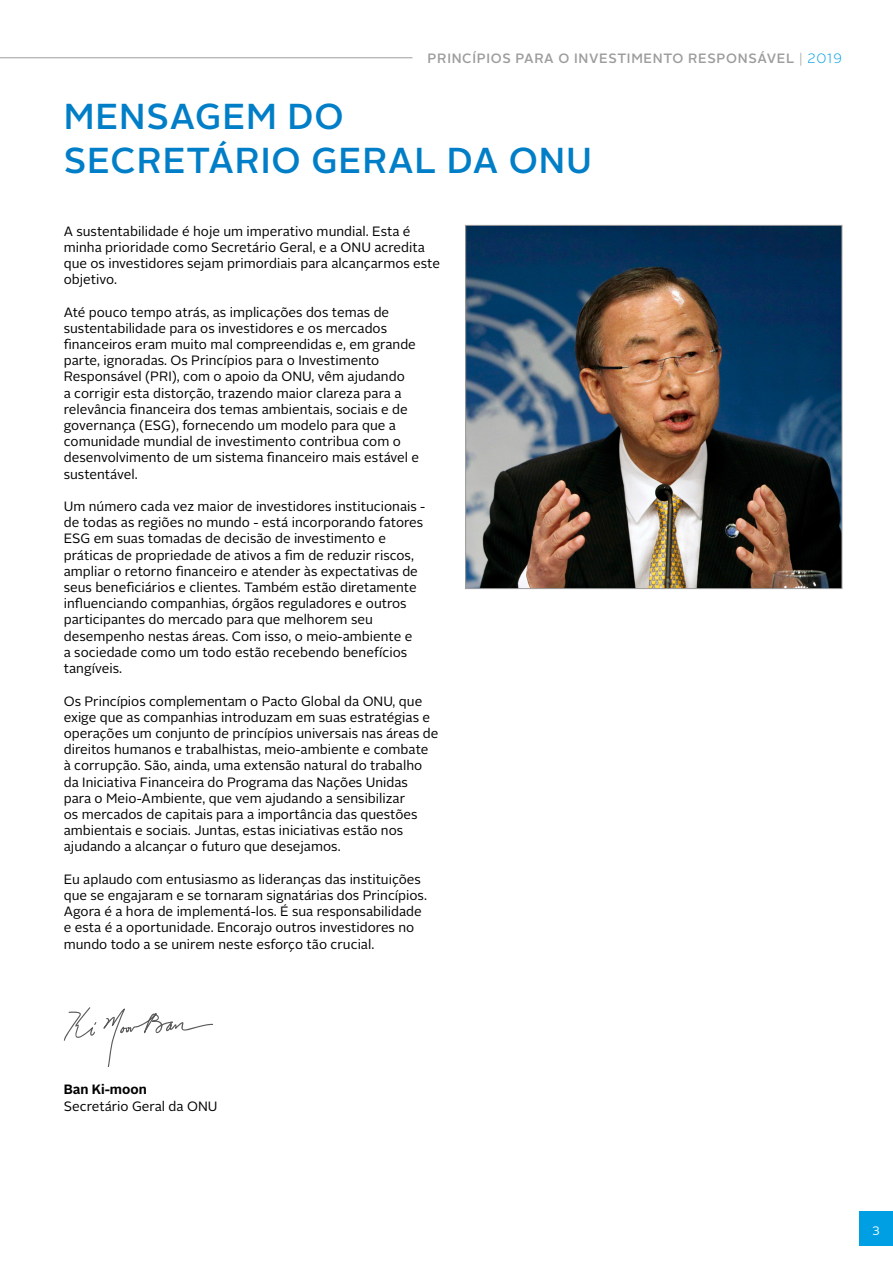
<style>
.page{position:relative;width:893px;height:1263px;background:#fff}
.page>*{position:absolute;margin:0;border:0;box-sizing:border-box;transform-origin:0 0}
.t1{font:500 36px/43.2px "Alright Sans";letter-spacing:.025em;color:#007ec7}
.t2{font:13.5px/16.2px "Alright Sans";color:#000}
.t3{font:500 13.5px "Alright Sans";letter-spacing:.05em;color:#9d9d9c}
.t4{font:700 13.5px "Alright Sans";color:#000}
.t5{font:12px "Alright Sans";color:#fff}
.s1{font-weight:300}
.s2{font-weight:300;color:#009fe3}
</style>
<div class="page">
<hr style="left:0;top:57px;width:412px;height:1px;background:#9d9d9c">
<div style="left:859px;top:1212px;width:34px;height:34px;background:#009fe3"></div>
<img style="left:467px;top:227px;width:373px;height:360px">
<div style="left:465px;top:225px;width:377px;height:364px;border:1px solid #9d9d9c"></div>
<svg style="left:64px;top:1007px;width:149px;height:59px"></svg>
<p class="t3" style="left:428px;top:49px;width:416px">PRINCÍPIOS PARA O INVESTIMENTO RESPONSÁVEL <span class="s1">|</span> <span class="s2">2019</span></p>
<h1 class="t1" style="left:64px;top:96px;width:530px">MENSAGEM DO<br>SECRETÁRIO GERAL DA ONU</h1>
<p class="t2" style="left:64px;top:223px;width:378px">A sustentabilidade é hoje um imperativo mundial. Esta é minha prioridade como Secretário Geral, e a ONU acredita que os investidores sejam primordiais para alcançarmos este objetivo.</p>
<p class="t2" style="left:64px;top:304px;width:357px">Até pouco tempo atrás, as implicações dos temas de sustentabilidade para os investidores e os mercados financeiros eram muito mal compreendidas e, em grande parte, ignoradas. Os Princípios para o Investimento Responsável (PRI), com o apoio da ONU, vêm ajudando<br>a corrigir esta distorção, trazendo maior clareza para a relevância financeira dos temas ambientais, sociais e de governança (ESG), fornecendo um modelo para que a comunidade mundial de investimento contribua com o desenvolvimento de um sistema financeiro mais estável e sustentável.</p>
<p class="t2" style="left:64px;top:498px;width:363px">Um número cada vez maior de investidores institucionais - de todas as regiões no mundo - está incorporando fatores ESG em suas tomadas de decisão de investimento e práticas de propriedade de ativos a fim de reduzir riscos, ampliar o retorno financeiro e atender às expectativas de seus beneficiários e clientes. Também estão diretamente influenciando companhias, órgãos reguladores e outros participantes do mercado para que melhorem seu desempenho nestas áreas. Com isso, o meio-ambiente e<br>a sociedade como um todo estão recebendo benefícios tangíveis.</p>
<p class="t2" style="left:64px;top:693px;width:376px">Os Princípios complementam o Pacto Global da ONU, que exige que as companhias introduzam em suas estratégias e operações um conjunto de princípios universais nas áreas de direitos humanos e trabalhistas, meio-ambiente e combate à corrupção. São, ainda, uma extensão natural do trabalho da Iniciativa Financeira do Programa das Nações Unidas para o Meio-Ambiente, que vem ajudando a sensibilizar<br>os mercados de capitais para a importância das questões ambientais e sociais. Juntas, estas iniciativas estão nos ajudando a alcançar o futuro que desejamos.</p>
<p class="t2" style="left:64px;top:871px;width:365px">Eu aplaudo com entusiasmo as lideranças das instituições que se engajaram e se tornaram signatárias dos Princípios.<br>Agora é a hora de implementá-los. É sua responsabilidade e esta é a oportunidade. Encorajo outros investidores no mundo todo a se unirem neste esforço tão crucial.</p>
<p class="t4" style="left:64px;top:1080px;width:85px">Ban Ki-moon</p>
<p class="t2" style="left:64px;top:1098px;width:155px">Secretário Geral da ONU</p>
<p class="t5" style="left:872px;top:1221px;width:9px">3</p>
</div>
